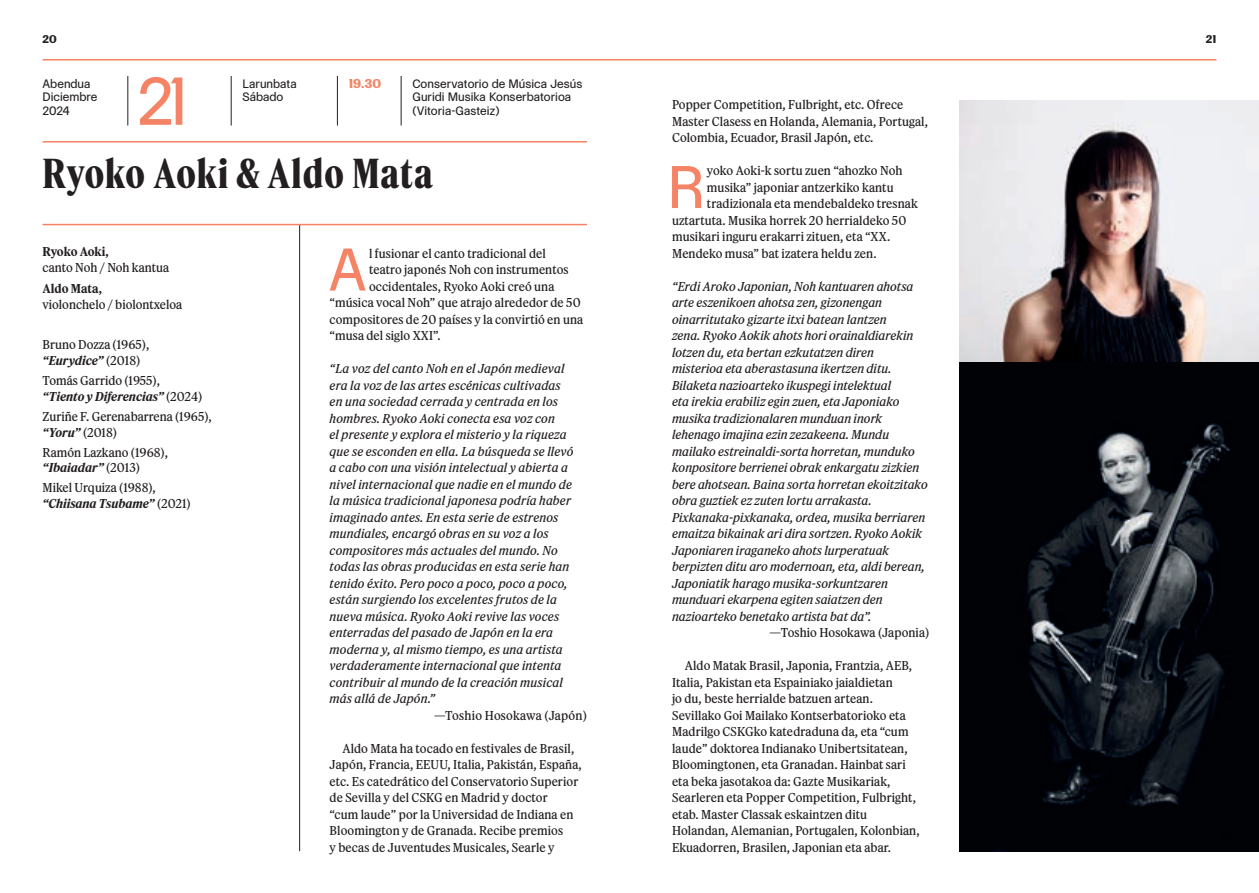
<style>
.page{position:relative;width:1259px;height:893px;background:#fff}
.page>*{position:absolute;margin:0;border:0;box-sizing:border-box;transform-origin:0 0}
.t1{font:63px "Control Upright Regular TNT";color:#f48465}
.t2{font:55.95px "Control Upright";color:#f48465}
.t3{font:700 39px "Feature Deck Cond";letter-spacing:.025em;color:#231f20}
.t4{font:italic 12px/16.5px "Feature Text";letter-spacing:.005em;color:#231f20}
.t5{font:12px/16.5px "Feature Text";letter-spacing:.005em;color:#231f20}
.t6{font:700 12px "Feature Text";letter-spacing:-.005em;color:#231f20}
.t7{font:700 12px "Control Upright";color:#f48465}
.t8{font:11.4px/13.5px "Control Upright";color:#231f20}
.t9{font:700 10.5px "Control Upright";color:#231f20}
.s1{font-weight:700;font-style:italic}
</style>
<div class="page">
<hr style="left:128px;top:76px;width:1px;height:50px;background:#231f20">
<hr style="left:231px;top:76px;width:1px;height:50px;background:#231f20">
<hr style="left:337px;top:76px;width:1px;height:50px;background:#231f20">
<hr style="left:299px;top:224px;width:1px;height:627px;background:#231f20">
<img style="left:959px;top:101px;width:300px;height:750px">
<hr style="left:43px;top:59px;width:1173px;height:2px;background:#f48465">
<hr style="left:43px;top:141px;width:544px;height:2px;background:#f48465">
<hr style="left:43px;top:224px;width:544px;height:1px;background:#f48465">
<hr style="left:401px;top:76px;width:1px;height:50px;background:#231f20">
<p class="t9" style="left:43px;top:31px;width:16px">20</p>
<p class="t9" style="left:1206px;top:31px;width:12px">21</p>
<p class="t8" style="left:43px;top:76px;width:56px">Abendua<br>Diciembre<br>2024</p>
<h1 class="t1" style="left:139px;top:58px;width:47px">21</h1>
<p class="t8" style="left:242px;top:76px;width:56px">Larunbata<br>Sábado</p>
<p class="t7" style="left:349px;top:75px;width:34px">19.30</p>
<p class="t8" style="left:412px;top:76px;width:171px">Conservatorio de Música Jesús<br>Guridi Musika Konserbatorioa (Vitoria-Gasteiz)</p>
<h3 class="t3" style="left:43px;top:144px;width:391px">Ryoko Aoki &amp; Aldo Mata</h3>
<p class="t6" style="left:43px;top:242px;width:68px">Ryoko Aoki,</p>
<p class="t5" style="left:43px;top:259px;width:128px">canto Noh / Noh kantua</p>
<p class="t6" style="left:43px;top:279px;width:61px">Aldo Mata,</p>
<p class="t5" style="left:43px;top:296px;width:141px">violonchelo / biolontxeloa</p>
<p class="t5" style="left:43px;top:336px;width:108px;line-height:15.8px">Bruno Dozza (1965), <span class="s1">“Eurydice”</span> (2018)</p>
<p class="t5" style="left:43px;top:372px;width:161px;line-height:15.8px">Tomás Garrido (1955), <span class="s1">“Tiento y Diferencias”</span> (2024)</p>
<p class="t5" style="left:43px;top:408px;width:171px;line-height:15.8px">Zuriñe F. Gerenabarrena (1965), <span class="s1">“Yoru”</span> (2018)</p>
<p class="t5" style="left:43px;top:443px;width:127px;line-height:15.8px">Ramón Lazkano (1968), <span class="s1">“Ibaiadar”</span> (2013)</p>
<p class="t5" style="left:43px;top:479px;width:150px;line-height:15.8px">Mikel Urquiza (1988), <span class="s1">“Chiisana Tsubame”</span> (2021)</p>
<h2 class="t2" style="left:328px;top:227px;width:40px">A</h2>
<p class="t5" style="left:369px;top:244px;width:178px">l fusionar el canto tradicional del</p>
<p class="t5" style="left:369px;top:260px;width:201px">teatro japonés Noh con instrumentos</p>
<p class="t5" style="left:369px;top:277px;width:187px">occidentales, Ryoko Aoki creó una</p>
<p class="t5" style="left:330px;top:293px;width:252px">“música vocal Noh” que atrajo alrededor de 50</p>
<p class="t5" style="left:330px;top:310px;width:255px">compositores de 20 países y la convirtió en una</p>
<p class="t5" style="left:330px;top:326px;width:112px">“musa del siglo XXI”.</p>
<p class="t4" style="left:330px;top:359px;width:245px">“La voz del canto Noh en el Japón medieval era la voz de las artes escénicas cultivadas en una sociedad cerrada y centrada en los hombres. Ryoko Aoki conecta esa voz con<br>el presente y explora el misterio y la riqueza que se esconden en ella. La búsqueda se llevó a cabo con una visión intelectual y abierta a nivel internacional que nadie en el mundo de la música tradicional japonesa podría haber imaginado antes. En esta serie de estrenos mundiales, encargó obras en su voz a los compositores más actuales del mundo. No todas las obras producidas en esta serie han tenido éxito. Pero poco a poco, poco a poco, están surgiendo los excelentes frutos de la nueva música. Ryoko Aoki revive las voces enterradas del pasado de Japón en la era moderna y, al mismo tiempo, es una artista verdaderamente internacional que intenta contribuir al mundo de la creación musical más allá de Japón.”</p>
<p class="t5" style="left:434px;top:706px;width:154px">—Toshio Hosokawa (Japón)</p>
<p class="t5" style="left:330px;top:739px;width:254px;text-indent:13px">Aldo Mata ha tocado en festivales de Brasil, Japón, Francia, EEUU, Italia, Pakistán, España, etc. Es catedrático del Conservatorio Superior de Sevilla y del CSKG en Madrid y doctor<br>“cum laude” por la Universidad de Indiana en Bloomington y de Granada. Recibe premios<br>y becas de Juventudes Musicales, Searle y</p>
<p class="t5" style="left:672px;top:95px;width:257px">Popper Competition, Fulbright, etc. Ofrece<br>Master Clasess en Holanda, Alemania, Portugal,<br>Colombia, Ecuador, Brasil Japón, etc.</p>
<h2 class="t2" style="left:667px;top:144px;width:39px">R</h2>
<p class="t5" style="left:707px;top:161px;width:197px">yoko Aoki-k sortu zuen “ahozko Noh</p>
<p class="t5" style="left:707px;top:178px;width:188px">musika” japoniar antzerkiko kantu</p>
<p class="t5" style="left:707px;top:194px;width:212px">tradizionala eta mendebaldeko tresnak</p>
<p class="t5" style="left:672px;top:211px;width:236px">uztartuta. Musika horrek 20 herrialdeko 50</p>
<p class="t5" style="left:672px;top:227px;width:220px">musikari inguru erakarri zituen, eta “XX.</p>
<p class="t5" style="left:672px;top:244px;width:206px">Mendeko musa” bat izatera heldu zen.</p>
<p class="t4" style="left:672px;top:277px;width:257px">“Erdi Aroko Japonian, Noh kantuaren ahotsa arte eszenikoen ahotsa zen, gizonengan oinarritutako gizarte itxi batean lantzen<br>zena. Ryoko Aokik ahots hori orainaldiarekin lotzen du, eta bertan ezkutatzen diren misterioa eta aberastasuna ikertzen ditu.<br>Bilaketa nazioarteko ikuspegi intelektual<br>eta irekia erabiliz egin zuen, eta Japoniako musika tradizionalaren munduan inork lehenago imajina ezin zezakeena. Mundu mailako estreinaldi-sorta horretan, munduko konpositore berrienei obrak enkargatu zizkien bere ahotsean. Baina sorta horretan ekoitzitako obra guztiek ez zuten lortu arrakasta.<br>Pixkanaka-pixkanaka, ordea, musika berriaren emaitza bikainak ari dira sortzen. Ryoko Aokik Japoniaren iraganeko ahots lurperatuak berpizten ditu aro modernoan, eta, aldi berean, Japoniatik harago musika-sorkuntzaren munduari ekarpena egiten saiatzen den nazioarteko benetako artista bat da”.</p>
<p class="t5" style="left:769px;top:623px;width:161px">—Toshio Hosokawa (Japonia)</p>
<p class="t5" style="left:672px;top:656px;width:249px;text-indent:13px">Aldo Matak Brasil, Japonia, Frantzia, AEB, Italia, Pakistan eta Espainiako jaialdietan<br>jo du, beste herrialde batzuen artean.<br>Sevillako Goi Mailako Kontserbatorioko eta Madrilgo CSKGko katedraduna da, eta “cum laude” doktorea Indianako Unibertsitatean, Bloomingtonen, eta Granadan. Hainbat sari eta beka jasotakoa da: Gazte Musikariak, Searleren eta Popper Competition, Fulbright, etab. Master Classak eskaintzen ditu Holandan, Alemanian, Portugalen, Kolonbian, Ekuadorren, Brasilen, Japonian eta abar.</p>
</div>
